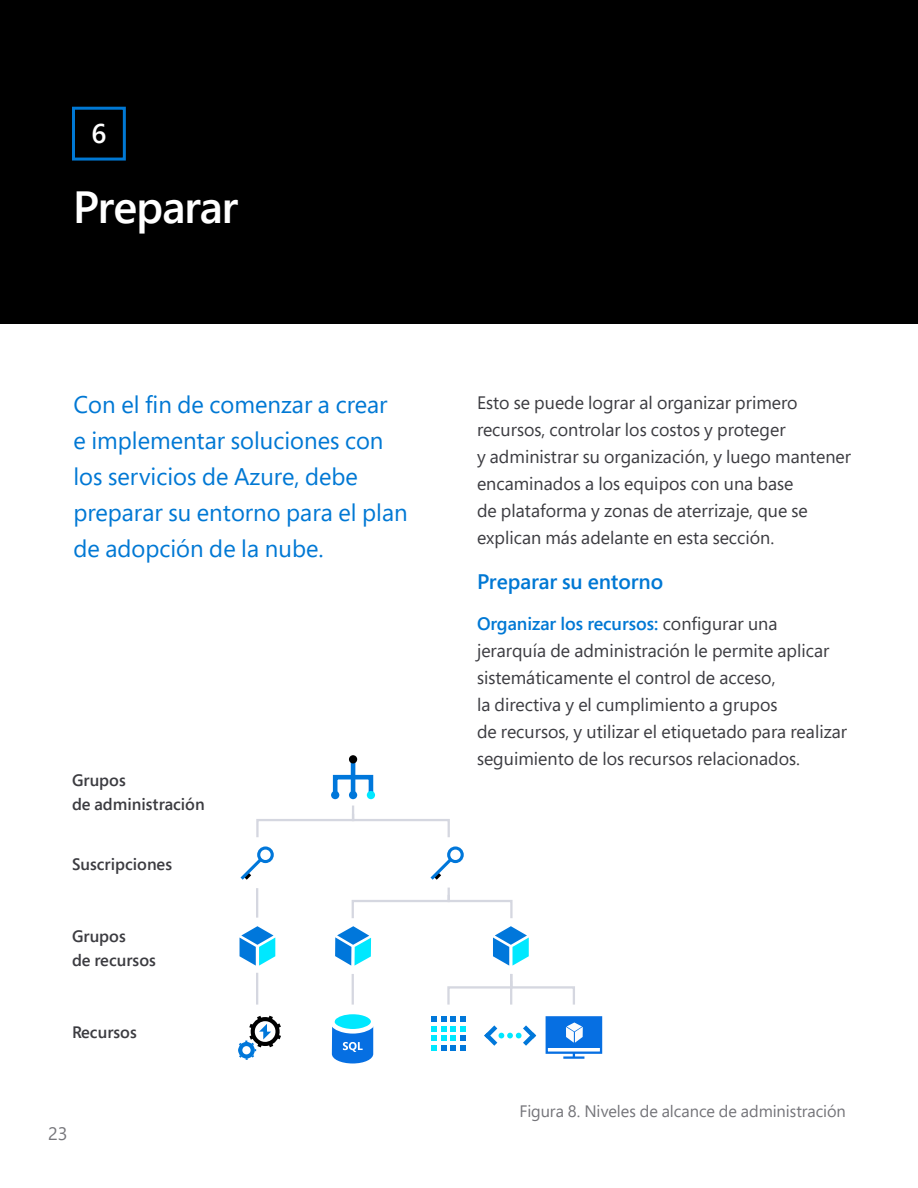
<style>
.page{position:relative;width:918px;height:1188px;background:#fff}
.page>*{position:absolute;margin:0;border:0;box-sizing:border-box;transform-origin:0 0}
.H3_title_30{font:600 45px "Segoe Pro";letter-spacing:-.02em;color:#fff}
.t1{font:600 27px "Segoe Pro";color:#fff}
.INTRO_16_24_regular{font:24px/36px "Segoe Pro";color:#0078d4}
.subtitle_14{font:600 21px "Segoe Pro";color:#0078d4}
.Body_12_18_regular{font:18px/27px "Segoe Pro";color:#3c3c41}
.t2{font:18px "Segoe Pro";color:#75757a}
.graph_11_16_left{font:600 16.5px/24px "Segoe Pro";color:#3c3c41}
.t3{font:16.5px "Segoe Pro";letter-spacing:-.005em;color:#75757a}
.s1{font-weight:600;color:#0078d4}
</style>
<div class="page">
<div style="left:0;top:0;width:918px;height:324px;background:#000"></div>
<div style="left:72px;top:107px;width:54px;height:54px;border:3px solid #0078d4"></div>
<svg style="left:256px;top:805px;width:194px;height:33px"></svg>
<hr style="left:256px;top:973px;width:2px;height:32px;background:#d5d7e0">
<hr style="left:256px;top:888px;width:2px;height:30px;background:#d5d7e0">
<hr style="left:352px;top:974px;width:2px;height:31px;background:#d5d7e0">
<svg style="left:331px;top:1014px;width:43px;height:49px"></svg>
<svg style="left:447px;top:974px;width:128px;height:31px"></svg>
<svg style="left:241px;top:846px;width:33px;height:34px"></svg>
<svg style="left:240px;top:926px;width:35px;height:40px"></svg>
<svg style="left:335px;top:846px;width:194px;height:120px"></svg>
<div style="left:333px;top:775px;width:40px;height:22px;border:5px solid #0077db"></div>
<hr style="left:351px;top:761px;width:4px;height:35px;background:#0077db">
<div style="left:349px;top:791px;width:8px;height:8px;background:#0077da;border-radius:50%"></div>
<div style="left:349px;top:755px;width:8px;height:8px;background:#000;border-radius:50%"></div>
<div style="left:367px;top:791px;width:8px;height:8px;background:#00e8ff;border-radius:50%"></div>
<div style="left:331px;top:791px;width:8px;height:8px;background:#0077da;border-radius:50%"></div>
<svg style="left:484px;top:1025px;width:52px;height:21px"></svg>
<div style="left:547px;top:1017px;width:54px;height:31px;background:#066fe2"></div>
<div style="left:546px;top:1016px;width:56px;height:38px;border:2px solid #066fe2"></div>
<hr style="left:563px;top:1056px;width:21px;height:3px;background:#066fe2">
<svg style="left:566px;top:1022px;width:17px;height:21px"></svg>
<svg style="left:432px;top:1017px;width:34px;height:34px"></svg>
<svg style="left:238px;top:1016px;width:43px;height:44px"></svg>
<h2 class="t1" style="left:91px;top:115px;width:17px">6</h2>
<p class="H3_title_30" style="left:73px;top:176px;width:167px">Preparar</p>
<p class="INTRO_16_24_regular" style="left:73px;top:386px;width:336px">Con el fin de comenzar a crear<br>e implementar soluciones con los servicios de Azure, debe preparar su entorno para el plan de adopción de la nube.</p>
<p class="graph_11_16_left" style="left:72px;top:768px;width:134px">Grupos<br>de administración</p>
<p class="graph_11_16_left" style="left:72px;top:852px;width:102px">Suscripciones</p>
<p class="graph_11_16_left" style="left:72px;top:924px;width:85px">Grupos<br>de recursos</p>
<p class="graph_11_16_left" style="left:72px;top:1020px;width:66px">Recursos</p>
<p class="t2" style="left:48px;top:1121px;width:21px">23</p>
<p class="Body_12_18_regular" style="left:477px;top:388px;width:376px">Esto se puede lograr al organizar primero recursos, controlar los costos y proteger<br>y administrar su organización, y luego mantener encaminados a los equipos con una base<br>de plataforma y zonas de aterrizaje, que se explican más adelante en esta sección.</p>
<p class="subtitle_14" style="left:477px;top:567px;width:188px">Preparar su entorno</p>
<p class="Body_12_18_regular" style="left:477px;top:609px;width:372px"><span class="s1">Organizar los recursos:</span> configurar una jerarquía de administración le permite aplicar sistemáticamente el control de acceso,<br>la directiva y el cumplimiento a grupos<br>de recursos, y utilizar el etiquetado para realizar seguimiento de los recursos relacionados.</p>
<p class="t3" style="left:519px;top:1100px;width:328px">Figura 8. Niveles de alcance de administración</p>
</div>
